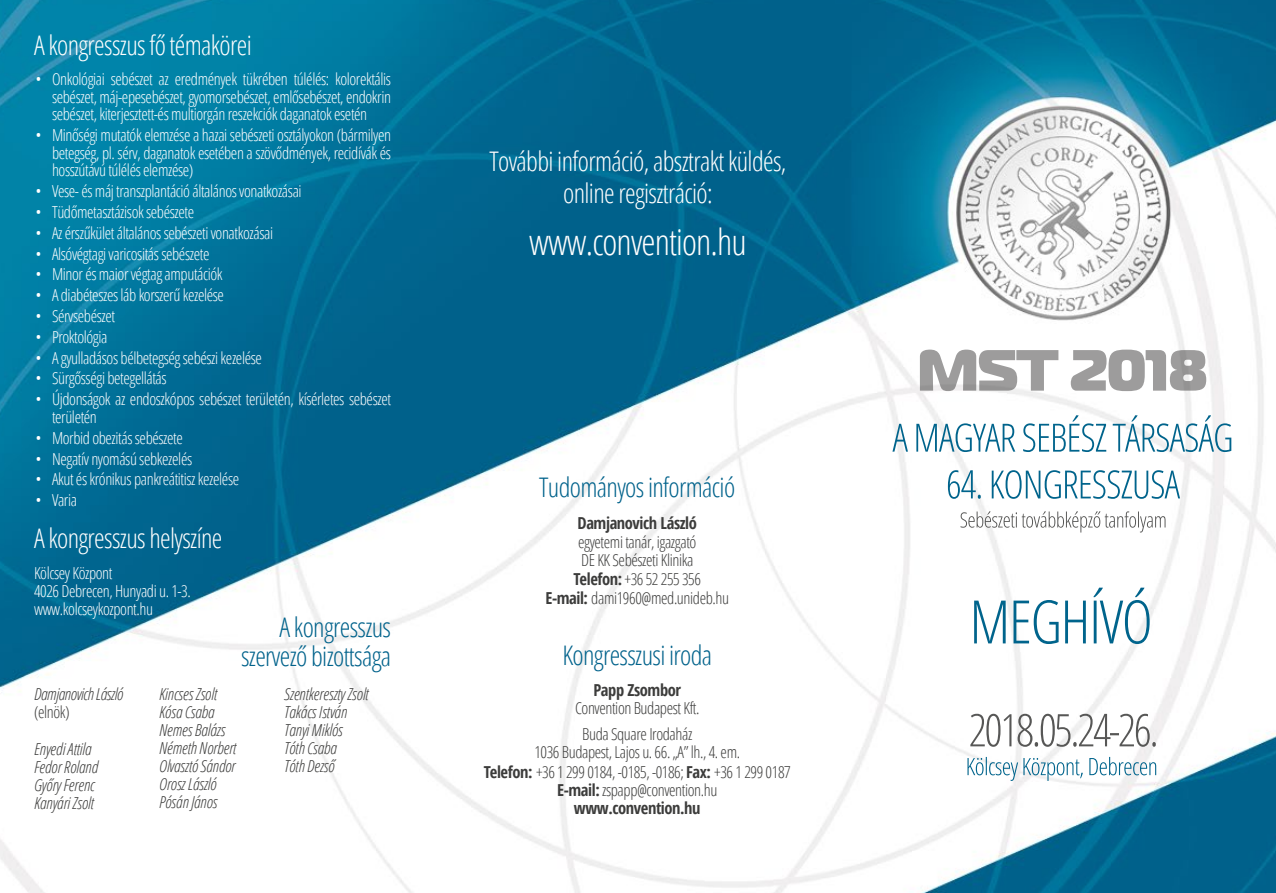
<style>
.page{position:relative;width:1276px;height:893px;background:#fff}
.page>*{position:absolute;margin:0;border:0;box-sizing:border-box;transform-origin:0 0}
.t1{font:300 condensed 36px "Open Sans";letter-spacing:-.025em;color:#fff}
.t2{font:300 condensed 27px/32.4px "Open Sans";letter-spacing:-.025em;color:#fff;text-align:center}
.t3{font:300 condensed 27px/29.2px "Open Sans";letter-spacing:-.025em;color:#00628b;text-align:right}
.t4{font:300 condensed 16.5px/17.5px "Open Sans";letter-spacing:-.025em;color:#fff;text-align:justify}
.t5{font:300 condensed 16.5px/18.8px "Open Sans";letter-spacing:-.025em;color:#3c3c3b;text-align:center}
.t6{font:italic 300 condensed 16.5px/18px "Open Sans";letter-spacing:-.01em;color:#3c3c3b}
.t7{font:700 condensed 16.5px/18px "Open Sans";letter-spacing:-.025em;color:#3c3c3b;text-align:center}
.s1{font-weight:700}
.s2{font-weight:300}
</style>
<div class="page">
<img style="left:0;top:0;width:1276px;height:893px">
<h2 class="t2" style="left:34px;top:28px;width:219px">A kongresszus fő témakörei</h2>
<p class="t4" style="left:52px;top:70px;width:340px;text-indent:-16px">• Onkológiai sebészet az eredmények tükrében túlélés: kolorektális sebészet, máj-epesebészet, gyomorsebészet, emlősebészet, endokrin sebészet, kiterjesztett-és multiorgán reszekciók daganatok esetén</p>
<p class="t4" style="left:52px;top:126px;width:340px;text-indent:-16px">• Minőségi mutatók elemzése a hazai sebészeti osztályokon (bármilyen betegség, pl. sérv, daganatok esetében a szövődmények, recidívák és hosszútávú túlélés elemzése)</p>
<p class="t4" style="left:36px;top:182px;width:268px">• Vese- és máj transzplantáció általános vonatkozásai</p>
<p class="t4" style="left:36px;top:203px;width:160px">• Tüdőmetasztázisok sebészete</p>
<p class="t4" style="left:36px;top:223px;width:239px">• Az érszűkület általános sebészeti vonatkozásai</p>
<p class="t4" style="left:36px;top:244px;width:175px">• Alsóvégtagi varicositás sebészete</p>
<p class="t4" style="left:36px;top:265px;width:189px">• Minor és maior végtag amputációk</p>
<p class="t4" style="left:36px;top:286px;width:190px">• A diabéteszes láb korszerű kezelése</p>
<p class="t4" style="left:36px;top:307px;width:81px">• Sérvsebészet</p>
<p class="t4" style="left:36px;top:328px;width:74px">• Proktológia</p>
<p class="t4" style="left:36px;top:348px;width:228px">• A gyulladásos bélbetegség sebészi kezelése</p>
<p class="t4" style="left:36px;top:369px;width:133px">• Sürgősségi betegellátás</p>
<p class="t4" style="left:52px;top:390px;width:340px;text-indent:-16px">• Újdonságok az endoszkópos sebészet területén, kísérletes sebészet területén</p>
<p class="t4" style="left:36px;top:428px;width:149px">• Morbid obezitás sebészete</p>
<p class="t4" style="left:36px;top:449px;width:158px">• Negatív nyomású sebkezelés</p>
<p class="t4" style="left:36px;top:470px;width:205px">• Akut és krónikus pankreátitisz kezelése</p>
<p class="t4" style="left:36px;top:491px;width:43px">• Varia</p>
<h2 class="t2" style="left:34px;top:521px;width:190px">A kongresszus helyszíne</h2>
<p class="t4" style="left:34px;top:563px;width:158px;line-height:18px;text-align:left">Kölcsey Központ<br>4026 Debrecen, Hunyadi u. 1-3. www.kolcseykozpont.hu</p>
<h2 class="t3" style="left:241px;top:611px;width:152px">A kongresszus szervező bizottsága</h2>
<p class="t6" style="left:34px;top:684px;width:91px">Damjanovich László</p>
<p class="t5" style="left:34px;top:702px;width:37px">(elnök)</p>
<p class="t6" style="left:34px;top:739px;width:65px">Enyedi Attila<br>Fedor Roland<br>Győry Ferenc<br>Kanyári Zsolt</p>
<p class="t6" style="left:159px;top:684px;width:79px">Kincses Zsolt<br>Kósa Csaba<br>Nemes Balázs<br>Németh Norbert<br>Olvasztó Sándor<br>Orosz László<br>Pósán János</p>
<p class="t6" style="left:284px;top:684px;width:86px">Szentkereszty Zsolt<br>Takács István<br>Tanyi Miklós<br>Tóth Csaba<br>Tóth Dezső</p>
<h2 class="t2" style="left:489px;top:144px;width:298px">További információ, absztrakt küldés, online regisztráció:</h2>
<h1 class="t1" style="left:529px;top:217px;width:219px">www.convention.hu</h1>
<h2 class="t3" style="left:539px;top:472px;width:197px">Tudományos információ</h2>
<p class="t7" style="left:577px;top:513px;width:121px">Damjanovich László</p>
<p class="t5" style="left:545px;top:532px;width:185px">egyetemi tanár, igazgató<br>DE KK Sebészeti Klinika<br><span class="s1">Telefon:</span> +36 52 255 356<br><span class="s1">E-mail:</span> dami1960@med.unideb.hu</p>
<h2 class="t3" style="left:562px;top:640px;width:151px">Kongresszusi iroda</h2>
<p class="t7" style="left:593px;top:680px;width:89px">Papp Zsombor</p>
<p class="t5" style="left:575px;top:694px;width:126px;line-height:26.5px">Convention Budapest Kft.<br>Buda Square Irodaház</p>
<p class="t5" style="left:484px;top:742px;width:308px;line-height:19.8px">1036 Budapest, Lajos u. 66. „A” lh., 4. em.<br><span class="s1">Telefon:</span> +36 1 299 0184, -0185, -0186; <span class="s1">Fax:</span> +36 1 299 0187</p>
<p class="t7" style="left:557px;top:781px;width:162px">E-mail: <span class="s2">zspapp@convention.hu </span>www.convention.hu</p>
</div>
